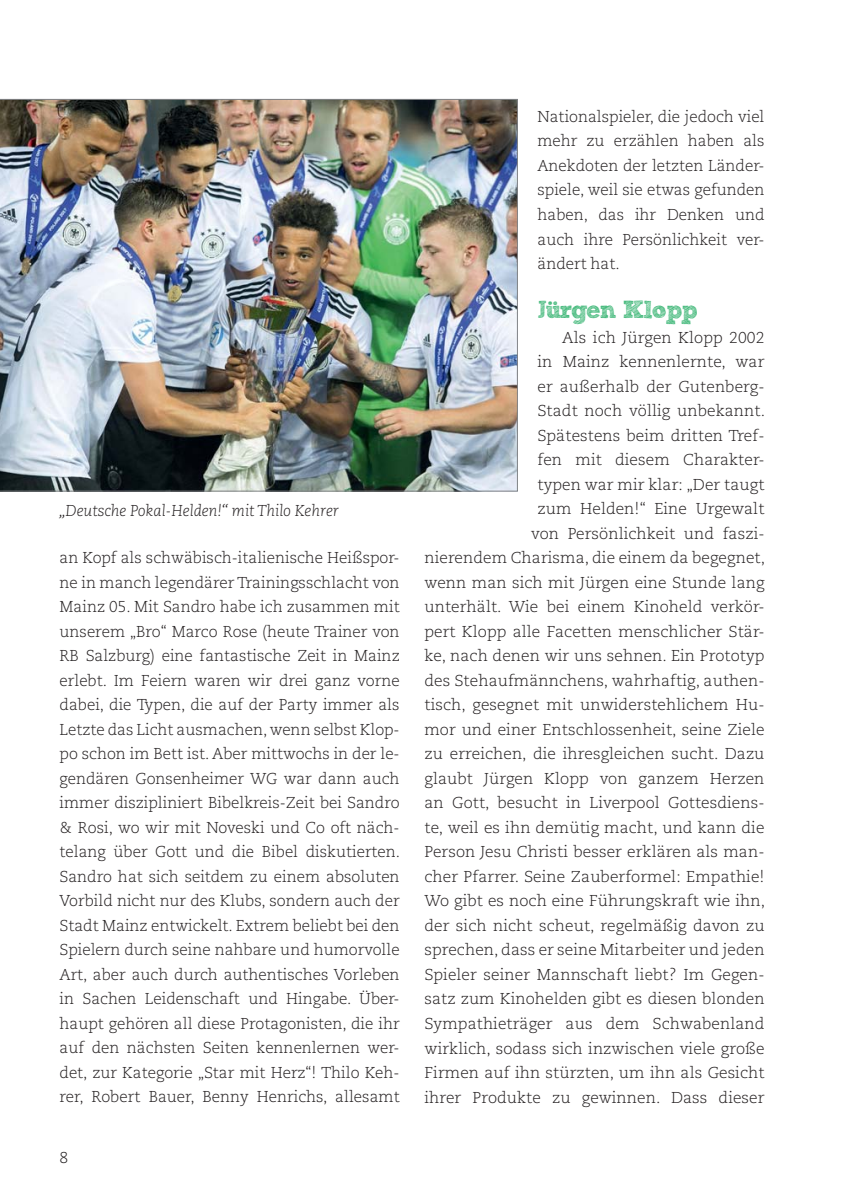
<style>
.page{position:relative;width:844px;height:1191px;background:#fff}
.page>*{position:absolute;margin:0;border:0;box-sizing:border-box;transform-origin:0 0}
.t1{font:24.5px "Sketch Rockwell";letter-spacing:-.05em;color:#44b97b}
.t2{font:300 15.75px/24.5px "Caecilia";letter-spacing:.005em;color:#231f20;text-align:justify}
.t3{font:italic 300 15.75px "Caecilia";color:#231f20}
</style>
<div class="page">
<img style="left:0;top:99px;width:517px;height:392px">
<p class="t3" style="left:60px;top:504px;width:281px">„Deutsche Pokal-Helden!“ mit Thilo Kehrer</p>
<p class="t2" style="left:60px;top:547px;width:342px">an Kopf als schwäbisch-italienische Heißspor&shy;ne in manch legendärer Trainingsschlacht von Mainz 05. Mit Sandro habe ich zusammen mit unserem „Bro“ Marco Rose (heute Trainer von RB Salzburg) eine fantastische Zeit in Mainz erlebt. Im Feiern waren wir drei ganz vorne dabei, die Typen, die auf der Party immer als Letzte das Licht ausmachen, wenn selbst Klop&shy;po schon im Bett ist. Aber mittwochs in der le&shy;gendären Gonsenheimer WG war dann auch immer diszipliniert Bibelkreis-Zeit bei Sandro &amp; Rosi, wo wir mit Noveski und Co oft näch&shy;telang über Gott und die Bibel diskutierten.<br>Sandro hat sich seitdem zu einem absoluten Vorbild nicht nur des Klubs, sondern auch der Stadt Mainz entwickelt. Extrem beliebt bei den Spielern durch seine nahbare und humorvolle Art, aber auch durch authentisches Vorleben in Sachen Leidenschaft und Hingabe. Über&shy;haupt gehören all diese Protagonisten, die ihr auf den nächsten Seiten kennenlernen wer&shy;det, zur Kategorie „Star mit Herz“! Thilo Keh&shy;rer, Robert Bauer, Benny Henrichs, allesamt</p>
<p class="t2" style="left:60px;top:1146px;width:10px">8</p>
<p class="t2" style="left:537px;top:106px;width:228px">Nationalspieler, die jedoch viel mehr zu erzählen haben als Anekdoten der letzten Länder&shy;spiele, weil sie etwas gefunden haben, das ihr Denken und auch ihre Persönlichkeit ver&shy;ändert hat.</p>
<h1 class="t1" style="left:537px;top:300px;width:162px">Jürgen Klopp</h1>
<p class="t2" style="left:424px;top:326px;width:342px;text-align:right">Als ich Jürgen Klopp 2002<br>in Mainz kennenlernte, war<br>er außerhalb der Gutenberg-<br>Stadt noch völlig unbekannt.<br>Spätestens beim dritten Tref-<br>fen mit diesem Charakter-<br>typen war mir klar: „Der taugt<br>zum Helden!“ Eine Urgewalt<br>von Persönlichkeit und faszi-<br>nierendem Charisma, die einem da begegnet, wenn man sich mit Jürgen eine Stunde lang unterhält. Wie bei einem Kinoheld verkör&shy;pert Klopp alle Facetten menschlicher Stär&shy;ke, nach denen wir uns sehnen. Ein Prototyp des Stehaufmännchens, wahrhaftig, authen&shy;tisch, gesegnet mit unwiderstehlichem Hu&shy;mor und einer Entschlossenheit, seine Ziele zu erreichen, die ihresgleichen sucht. Dazu glaubt Jürgen Klopp von ganzem Herzen an Gott, besucht in Liverpool Gottesdiens&shy;te, weil es ihn demütig macht, und kann die Person Jesu Christi besser erklären als man&shy;cher Pfarrer. Seine Zauberformel: Empathie!<br>Wo gibt es noch eine Führungskraft wie ihn, der sich nicht scheut, regelmäßig davon zu sprechen, dass er seine Mitarbeiter und jeden Spieler seiner Mannschaft liebt? Im Gegen&shy;satz zum Kinohelden gibt es diesen blonden Sympathieträger aus dem Schwabenland wirklich, sodass sich inzwischen viele große Firmen auf ihn stürzten, um ihn als Gesicht ihrer Produkte zu gewinnen. Dass dieser</p>
</div>
